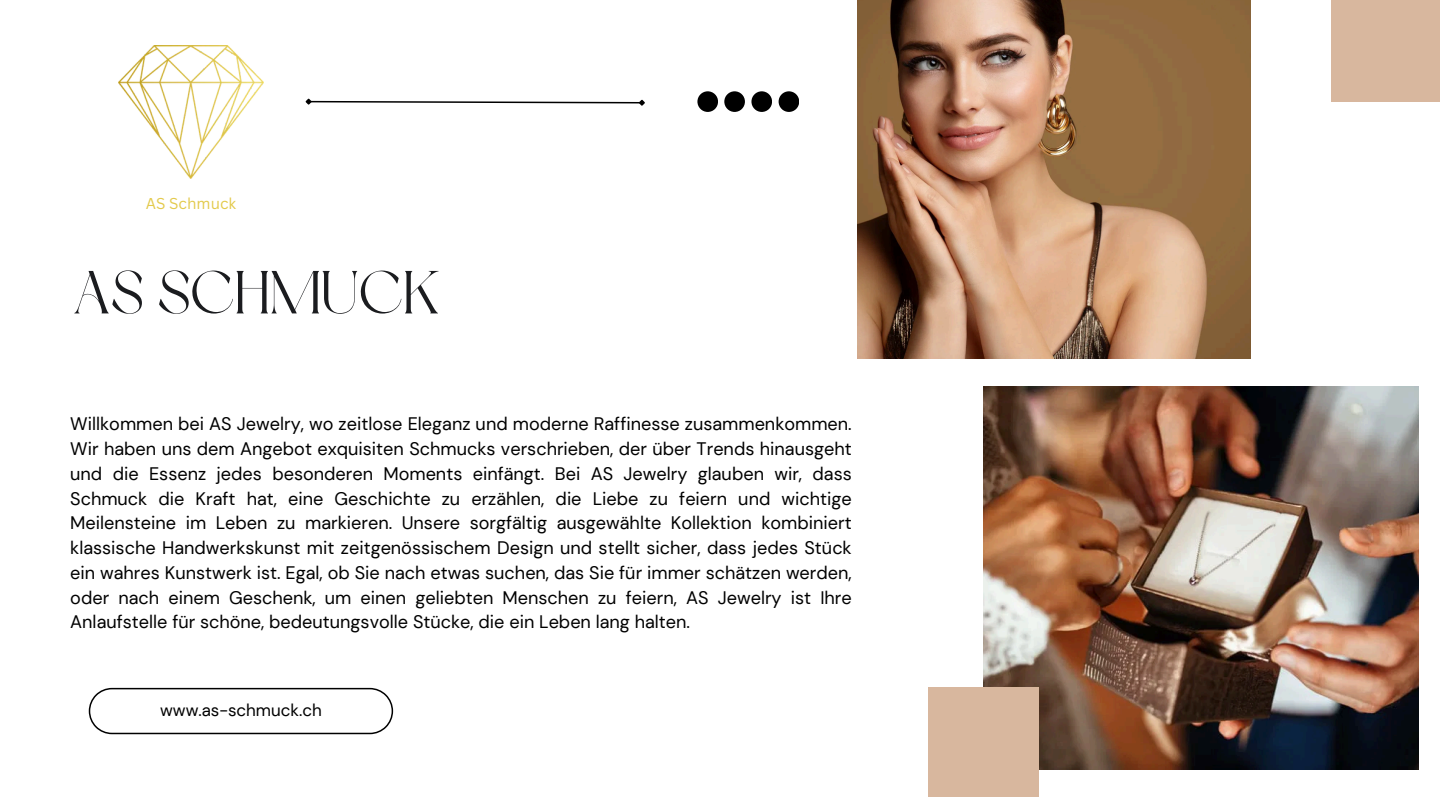
<style>
.page{position:relative;width:1440px;height:810px;background:#fff}
.page>*{position:absolute;margin:0;border:0;box-sizing:border-box;transform-origin:0 0}
.t1{font:60.5px "Dream Avenue";color:#1b1c1f}
.t2{font:18.1px/24.8px "DM Sans";color:#000;text-align:justify}
.t3{font:17px "DM Sans";color:#000}
.t4{font:15.3px "Canva Sans";color:#e3ca4d}
</style>
<div class="page">
<svg style="left:89px;top:688px;width:304px;height:46px"></svg>
<img style="left:983px;top:387px;width:435px;height:382px">
<img style="left:857px;top:0;width:394px;height:359px">
<div style="left:928px;top:688px;width:111px;height:109px;background:#d8b79e"></div>
<div style="left:1331px;top:0;width:109px;height:102px;background:#d8b79e"></div>
<svg style="left:305px;top:98px;width:340px;height:8px"></svg>
<div style="left:697px;top:91px;width:21px;height:21px;background:#000;border-radius:50%"></div>
<div style="left:724px;top:91px;width:21px;height:21px;background:#000;border-radius:50%"></div>
<div style="left:751px;top:91px;width:21px;height:21px;background:#000;border-radius:50%"></div>
<div style="left:779px;top:91px;width:20px;height:21px;background:#000;border-radius:50%"></div>
<img style="left:119px;top:46px;width:144px;height:132px">
<h2 class="t4" style="left:146px;top:192px;width:92px">AS Schmuck</h2>
<p class="t1" style="left:73px;top:268px;width:369px">AS SCHMUCK</p>
<h2 class="t2" style="left:70px;top:412px;width:783px">Willkommen bei AS Jewelry, wo zeitlose Eleganz und moderne Raffinesse zusammenkommen.<br>Wir haben uns dem Angebot exquisiten Schmucks verschrieben, der über Trends hinausgeht und die Essenz jedes besonderen Moments einfängt. Bei AS Jewelry glauben wir, dass Schmuck die Kraft hat, eine Geschichte zu erzählen, die Liebe zu feiern und wichtige Meilensteine im Leben zu markieren. Unsere sorgfältig ausgewählte Kollektion kombiniert klassische Handwerkskunst mit zeitgenössischem Design und stellt sicher, dass jedes Stück ein wahres Kunstwerk ist. Egal, ob Sie nach etwas suchen, das Sie für immer schätzen werden, oder nach einem Geschenk, um einen geliebten Menschen zu feiern, AS Jewelry ist Ihre Anlaufstelle für schöne, bedeutungsvolle Stücke, die ein Leben lang halten.</h2>
<h1 class="t3" style="left:160px;top:699px;width:163px">www.as-schmuck.ch</h1>
</div>
